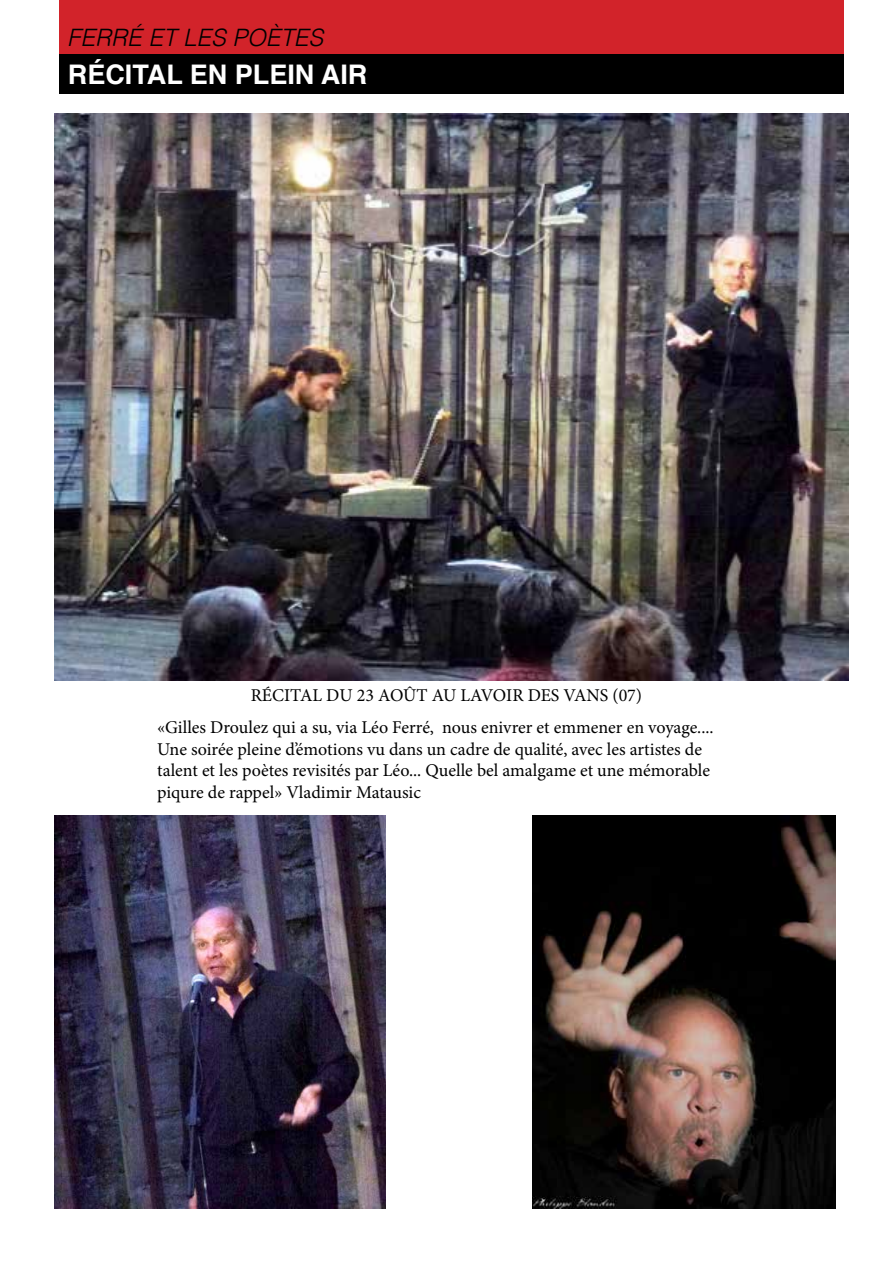
<style>
.page{position:relative;width:893px;height:1263px;background:#fff}
.page>*{position:absolute;margin:0;border:0;box-sizing:border-box;transform-origin:0 0}
.t1{font:700 27px "Helvetica";color:#fff}
.t2{font:italic 300 24px "Helvetica";color:#000}
.t3{font:18px/21.6px "Minion Pro";color:#000}
</style>
<div class="page">
<img style="left:54px;top:113px;width:795px;height:568px">
<img style="left:54px;top:816px;width:332px;height:393px">
<img style="left:533px;top:816px;width:303px;height:393px">
<div style="left:59px;top:0;width:784px;height:54px;background:#d2232a"></div>
<div style="left:59px;top:54px;width:785px;height:39px;background:#000"></div>
<h2 class="t2" style="left:67px;top:17px;width:258px">FERRÉ ET LES POÈTES</h2>
<h1 class="t1" style="left:68px;top:53px;width:301px">RÉCITAL EN PLEIN AIR</h1>
<p class="t3" style="left:157px;top:679px;width:558px;line-height:32.4px;text-indent:94px">RÉCITAL DU 23 AOÛT AU LAVOIR DES VANS (07)<br>«Gilles Droulez qui a su, via Léo Ferré, nous enivrer et emmener en voyage....</p>
<p class="t3" style="left:157px;top:738px;width:554px">Une soirée pleine d’émotions vu dans un cadre de qualité, avec les artistes de talent et les poètes revisités par Léo... Quelle bel amalgame et une mémorable piqure de rappel» Vladimir Matausic</p>
</div>
